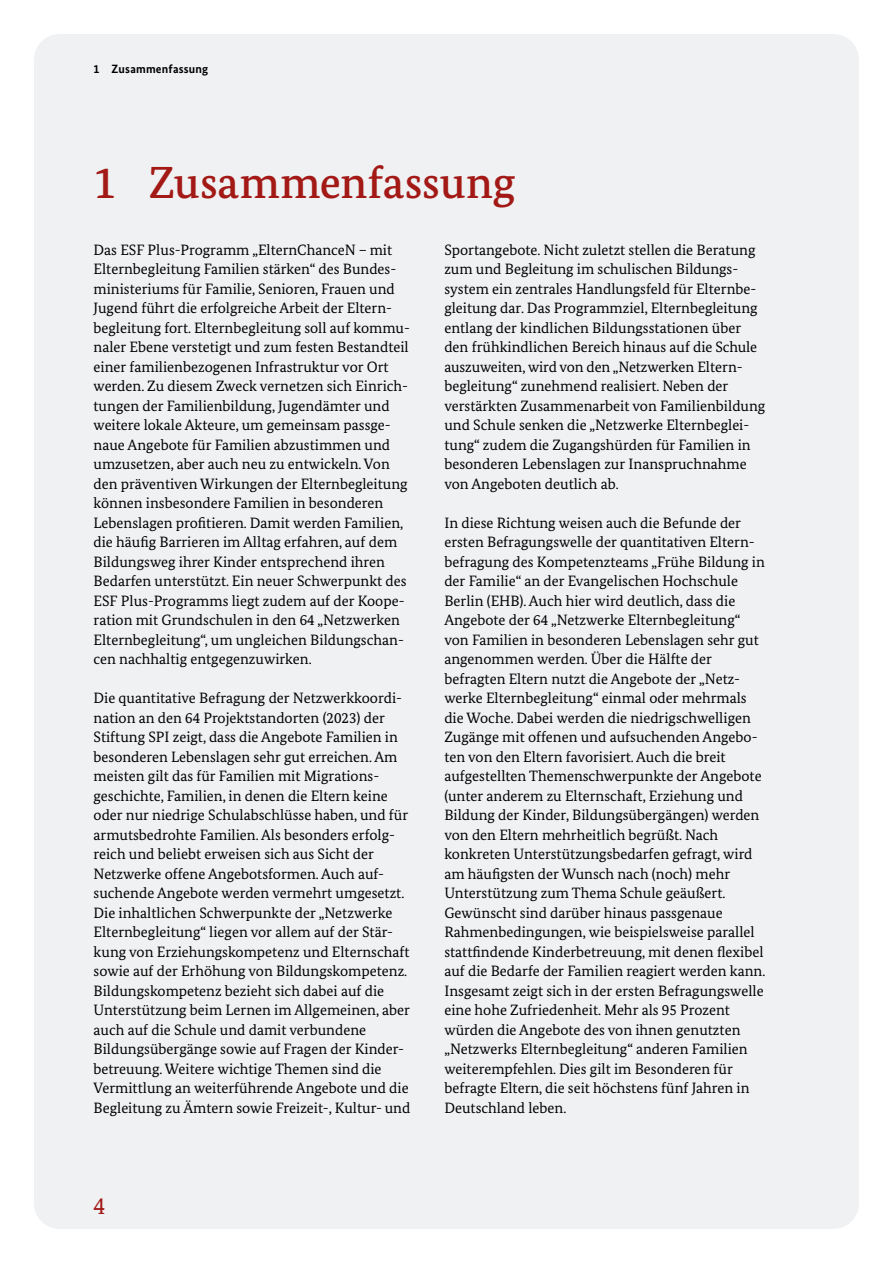
<style>
.page{position:relative;width:893px;height:1263px;background:#fff}
.page>*{position:absolute;margin:0;border:0;box-sizing:border-box;transform-origin:0 0}
.A4_V_C-Inhalt_HL_C-02_2-H1-HL_Kapitelsta{font:500 45px "Bundes Serif";color:#a31916}
.t1{font:24px "Bundes Serif";color:#a31916}
.A4_V_D-Inhalt_IS_D-01_1-P-FT{font:15px/19.5px "Bundes Serif";color:#000}
.t2{font:700 12px "Bundes Sans";letter-spacing:.015em;color:#000}
</style>
<div class="page">
<div style="left:34px;top:34px;width:825px;height:1195px;background:#eff1f2;border-radius:26px"></div>
<p class="t2" style="left:94px;top:62px;width:116px">1 Zusammenfassung</p>
<h1 class="A4_V_C-Inhalt_HL_C-02_2-H1-HL_Kapitelsta" style="left:94px;top:156px;width:423px">1 Zusammenfassung</h1>
<p class="A4_V_D-Inhalt_IS_D-01_1-P-FT" style="left:94px;top:240px;width:318px">Das ESF Plus-Programm „ElternChanceN – mit Elternbegleitung Familien stärken“ des Bundes&shy;ministeriums für Familie, Senioren, Frauen und Jugend führt die erfolgreiche Arbeit der Eltern&shy;begleitung fort. Elternbegleitung soll auf kommu&shy;naler Ebene verstetigt und zum festen Bestandteil einer familienbezogenen Infrastruktur vor Ort werden. Zu diesem Zweck vernetzen sich Einrich&shy;tungen der Familienbildung, Jugendämter und weitere lokale Akteure, um gemeinsam passge&shy;naue Angebote für Familien abzustimmen und umzusetzen, aber auch neu zu entwickeln. Von den präventiven Wirkungen der Elternbegleitung können insbesondere Familien in besonderen Lebenslagen profitieren. Damit werden Familien, die häufig Barrieren im Alltag erfahren, auf dem Bildungsweg ihrer Kinder entsprechend ihren Bedarfen unterstützt. Ein neuer Schwerpunkt des ESF Plus-Programms liegt zudem auf der Koope&shy;ration mit Grundschulen in den 64 „Netzwerken Elternbegleitung“, um ungleichen Bildungschan&shy;cen nachhaltig entgegenzuwirken.</p>
<p class="A4_V_D-Inhalt_IS_D-01_1-P-FT" style="left:94px;top:688px;width:318px">Die quantitative Befragung der Netzwerkkoordi&shy;nation an den 64 Projektstandorten (2023) der Stiftung SPI zeigt, dass die Angebote Familien in besonderen Lebenslagen sehr gut erreichen. Am meisten gilt das für Familien mit Migrations&shy;geschichte, Familien, in denen die Eltern keine oder nur niedrige Schulabschlüsse haben, und für armutsbedrohte Familien. Als besonders erfolg&shy;reich und beliebt erweisen sich aus Sicht der Netzwerke offene Angebotsformen. Auch auf&shy;suchende Angebote werden vermehrt umgesetzt.<br>Die inhaltlichen Schwerpunkte der „Netzwerke Elternbegleitung“ liegen vor allem auf der Stär&shy;kung von Erziehungskompetenz und Elternschaft sowie auf der Erhöhung von Bildungskompetenz.<br>Bildungskompetenz bezieht sich dabei auf die Unterstützung beim Lernen im Allgemeinen, aber auch auf die Schule und damit verbundene Bildungsübergänge sowie auf Fragen der Kinder&shy;betreuung. Weitere wichtige Themen sind die Vermittlung an weiterführende Angebote und die Begleitung zu Ämtern sowie Freizeit-, Kultur- und</p>
<p class="A4_V_D-Inhalt_IS_D-01_1-P-FT" style="left:444px;top:240px;width:323px">Sportangebote. Nicht zuletzt stellen die Beratung zum und Begleitung im schulischen Bildungs&shy;system ein zentrales Handlungsfeld für Elternbe&shy;gleitung dar. Das Programmziel, Elternbegleitung entlang der kindlichen Bildungsstationen über den frühkindlichen Bereich hinaus auf die Schule auszuweiten, wird von den „Netzwerken Eltern&shy;begleitung“ zunehmend realisiert. Neben der verstärkten Zusammenarbeit von Familienbildung und Schule senken die „Netzwerke Elternbeglei&shy;tung“ zudem die Zugangshürden für Familien in besonderen Lebenslagen zur Inanspruchnahme von Angeboten deutlich ab.</p>
<p class="A4_V_D-Inhalt_IS_D-01_1-P-FT" style="left:444px;top:513px;width:322px">In diese Richtung weisen auch die Befunde der ersten Befragungswelle der quantitativen Eltern&shy;befragung des Kompetenzteams „Frühe Bildung in der Familie“ an der Evangelischen Hochschule Berlin (EHB). Auch hier wird deutlich, dass die Angebote der 64 „Netzwerke Elternbegleitung“ von Familien in besonderen Lebenslagen sehr gut angenommen werden. Über die Hälfte der befragten Eltern nutzt die Angebote der „Netz&shy;werke Elternbegleitung“ einmal oder mehrmals die Woche. Dabei werden die niedrigschwelligen Zugänge mit offenen und aufsuchenden Angebo&shy;ten von den Eltern favorisiert. Auch die breit aufgestellten Themenschwerpunkte der Angebote (unter anderem zu Elternschaft, Erziehung und Bildung der Kinder, Bildungsübergängen) werden von den Eltern mehrheitlich begrüßt. Nach konkreten Unterstützungsbedarfen gefragt, wird am häufigsten der Wunsch nach (noch) mehr Unterstützung zum Thema Schule geäußert.<br>Gewünscht sind darüber hinaus passgenaue Rahmenbedingungen, wie beispielsweise parallel stattfindende Kinderbetreuung, mit denen flexibel auf die Bedarfe der Familien reagiert werden kann.<br>Insgesamt zeigt sich in der ersten Befragungswelle eine hohe Zufriedenheit. Mehr als 95 Prozent würden die Angebote des von ihnen genutzten „Netzwerks Elternbegleitung“ anderen Familien weiterempfehlen. Dies gilt im Besonderen für befragte Eltern, die seit höchstens fünf Jahren in Deutschland leben.</p>
<h2 class="t1" style="left:94px;top:1191px;width:13px">4</h2>
</div>
